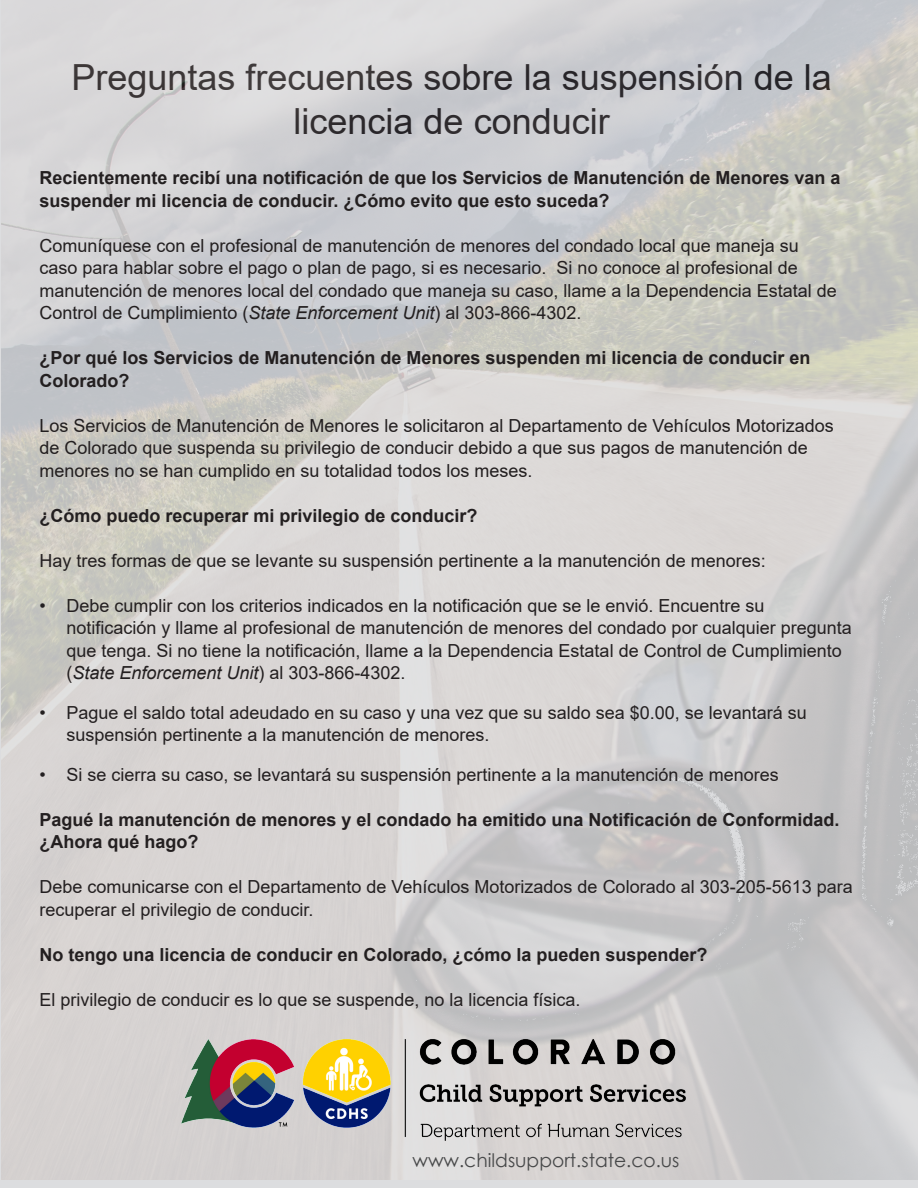
<style>
.page{position:relative;width:918px;height:1188px;background:#fff}
.page>*{position:absolute;margin:0;border:0;box-sizing:border-box;transform-origin:0 0}
.ParaStyle01-Interlin{font:36px/43.2px "Arial";color:#231f20;text-align:center}
.ParaStyle01-Interlin-2{font:18.6px "Century Gothic";color:#474849}
.ParaStyle02-Interlin{font:18px/22.5px "Arial";color:#231f20}
.ParaStyle02-Interlin-2{font:700 18px/22.5px "Arial";color:#231f20}
.ParaStyle03-Interlin{font:700 18px/22.5px "Arial";color:#231f20}
.ParaStyle04-Interlin{font:700 18px "Arial";color:#231f20}
.s1{font-style:italic}
</style>
<div class="page">
<img style="left:2px;top:0;width:916px;height:1180px">
<img style="left:180px;top:1038px;width:506px;height:103px">
<p class="ParaStyle01-Interlin" style="left:71px;top:56px;width:762px">Preguntas frecuentes sobre la suspensión de la licencia de conducir</p>
<p class="ParaStyle02-Interlin-2" style="left:39px;top:167px;width:803px">Recientemente recibí una notificación de que los Servicios de Manutención de Menores van a suspender mi licencia de conducir. ¿Cómo evito que esto suceda?</p>
<p class="ParaStyle02-Interlin" style="left:39px;top:234px;width:799px">Comuníquese con el profesional de manutención de menores del condado local que maneja su caso para hablar sobre el pago o plan de pago, si es necesario. Si no conoce al profesional de manutención de menores local del condado que maneja su caso, llame a la Dependencia Estatal de Control de Cumplimiento (<span class="s1">State Enforcement Unit</span>) al 303-866-4302.</p>
<p class="ParaStyle03-Interlin" style="left:39px;top:347px;width:773px">¿Por qué los Servicios de Manutención de Menores suspenden mi licencia de conducir en<br>Colorado?</p>
<p class="ParaStyle02-Interlin" style="left:39px;top:414px;width:796px">Los Servicios de Manutención de Menores le solicitaron al Departamento de Vehículos Motorizados de Colorado que suspenda su privilegio de conducir debido a que sus pagos de manutención de menores no se han cumplido en su totalidad todos los meses.</p>
<p class="ParaStyle04-Interlin" style="left:39px;top:503px;width:440px">¿Cómo puedo recuperar mi privilegio de conducir?</p>
<p class="ParaStyle02-Interlin" style="left:39px;top:549px;width:728px">Hay tres formas de que se levante su suspensión pertinente a la manutención de menores:</p>
<p class="ParaStyle02-Interlin" style="left:66px;top:594px;width:787px;text-indent:-27px">• Debe cumplir con los criterios indicados en la notificación que se le envió. Encuentre su notificación y llame al profesional de manutención de menores del condado por cualquier pregunta que tenga. Si no tiene la notificación, llame a la Dependencia Estatal de Control de Cumplimiento (<span class="s1">State Enforcement Unit</span>) al 303-866-4302.</p>
<p class="ParaStyle02-Interlin" style="left:66px;top:701px;width:742px;text-indent:-27px">• Pague el saldo total adeudado en su caso y una vez que su saldo sea $0.00, se levantará su suspensión pertinente a la manutención de menores.</p>
<p class="ParaStyle02-Interlin" style="left:39px;top:763px;width:741px">• Si se cierra su caso, se levantará su suspensión pertinente a la manutención de menores</p>
<p class="ParaStyle02-Interlin-2" style="left:39px;top:809px;width:802px">Pagué la manutención de menores y el condado ha emitido una Notificación de Conformidad. ¿Ahora qué hago?</p>
<p class="ParaStyle02-Interlin" style="left:39px;top:875px;width:815px">Debe comunicarse con el Departamento de Vehículos Motorizados de Colorado al 303-205-5613 para recuperar el privilegio de conducir.</p>
<p class="ParaStyle02-Interlin-2" style="left:39px;top:944px;width:670px">No tengo una licencia de conducir en Colorado, ¿cómo la pueden suspender?</p>
<p class="ParaStyle02-Interlin" style="left:39px;top:988px;width:543px">El privilegio de conducir es lo que se suspende, no la licencia física.</p>
<p class="ParaStyle01-Interlin-2" style="left:413px;top:1147px;width:268px">www.childsupport.state.co.us</p>
</div>
